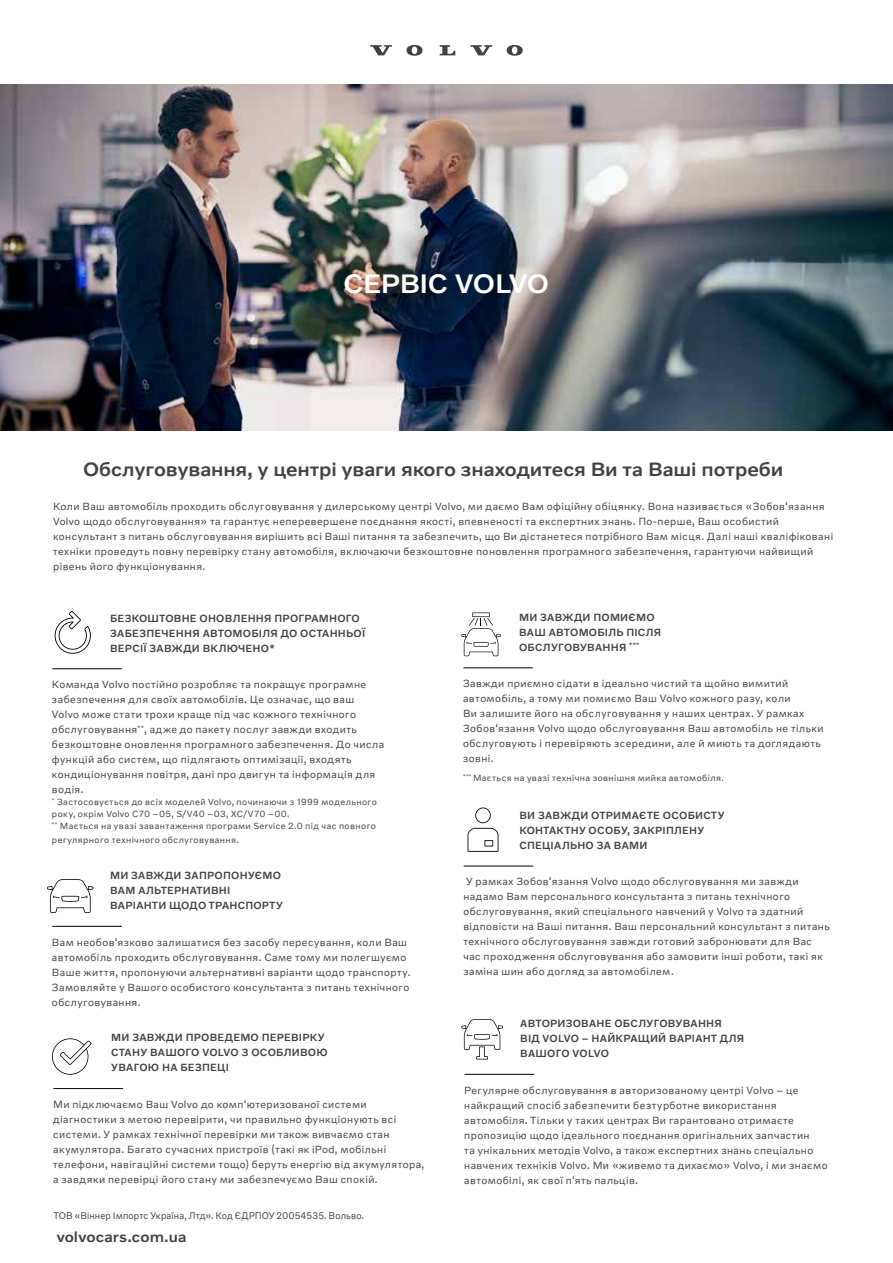
<style>
.page{position:relative;width:893px;height:1263px;background:#fff}
.page>*{position:absolute;margin:0;border:0;box-sizing:border-box;transform-origin:0 0}
.t1{font:500 27px "Volvo Novum";letter-spacing:-.015em;color:#fff;scale:1.05 1}
.t2{font:500 19.5px "Volvo Novum";letter-spacing:-.005em;color:#414042;scale:1.05 1}
.t3{font:500 15px "Volvo Novum";letter-spacing:.005em;color:#414042;scale:1.05 1}
.t4{font:10.5px/15px "Volvo Novum";letter-spacing:.045em;color:#414042}
.t5{font:500 10.5px/15px "Volvo Novum";letter-spacing:.025em;color:#414042}
.t6{font:9.75px "Volvo Novum";letter-spacing:.01em;color:#414042;scale:.95 1}
.t7{font:9px/12px "Volvo Novum";letter-spacing:.05em;color:#414042}
</style>
<div class="page">
<img style="left:0;top:84px;width:893px;height:347px">
<svg style="left:370px;top:45px;width:22px;height:10px"></svg>
<svg style="left:440px;top:45px;width:15px;height:10px"></svg>
<svg style="left:406px;top:45px;width:16px;height:11px"></svg>
<svg style="left:470px;top:45px;width:22px;height:10px"></svg>
<svg style="left:507px;top:45px;width:16px;height:11px"></svg>
<svg style="left:461px;top:612px;width:40px;height:44px"></svg>
<svg style="left:52px;top:1038px;width:40px;height:37px"></svg>
<svg style="left:468px;top:807px;width:30px;height:45px"></svg>
<svg style="left:461px;top:1019px;width:42px;height:40px"></svg>
<svg style="left:47px;top:879px;width:46px;height:34px"></svg>
<hr style="left:52px;top:668px;width:70px;height:1px;background:#000">
<hr style="left:463px;top:667px;width:70px;height:1px;background:#000">
<hr style="left:52px;top:926px;width:70px;height:1px;background:#000">
<hr style="left:464px;top:866px;width:69px;height:1px;background:#000">
<hr style="left:53px;top:1088px;width:70px;height:1px;background:#000">
<hr style="left:465px;top:1074px;width:69px;height:1px;background:#000">
<svg style="left:55px;top:611px;width:36px;height:43px"></svg>
<h1 class="t1" style="left:343px;top:267px;width:197px">СЕРВІС VOLVO</h1>
<h2 class="t2" style="left:83px;top:457px;width:668px">Обслуговування, у центрі уваги якого знаходитеся Ви та Ваші потреби</h2>
<p class="t4" style="left:53px;top:498px;width:781px">Коли Ваш автомобіль проходить обслуговування у дилерському центрі Volvo, ми даємо Вам офіційну обіцянку. Вона називається «Зобов‘язання Volvo щодо обслуговування» та гарантує неперевершене поєднання якості, впевненості та експертних знань. По-перше, Ваш особистий консультант з питань обслуговування вирішить всі Ваші питання та забезпечить, що Ви дістанетеся потрібного Вам місця. Далі наші кваліфіковані техніки проведуть повну перевірку стану автомобіля, включаючи безкоштовне поновлення програмного забезпечення, гарантуючи найвищий рівень його функціонування.</p>
<p class="t5" style="left:110px;top:610px;width:257px">БЕЗКОШТОВНЕ ОНОВЛЕННЯ ПРОГРАМНОГО<br>ЗАБЕЗПЕЧЕННЯ АВТОМОБІЛЯ ДО ОСТАННЬОЇ<br>ВЕРСІЇ ЗАВЖДИ ВКЛЮЧЕНО*</p>
<p class="t5" style="left:519px;top:609px;width:144px">МИ ЗАВЖДИ ПОМИЄМО<br>ВАШ АВТОМОБІЛЬ ПІСЛЯ<br>ОБСЛУГОВУВАННЯ <sup>***</sup></p>
<p class="t4" style="left:52px;top:677px;width:334px">Команда Volvo постійно розробляє та покращує програмне забезпечення для своїх автомобілів. Це означає, що ваш<br>Volvo може стати трохи краще під час кожного технічного обслуговування<sup>**</sup>, адже до пакету послуг завжди входить безкоштовне оновлення програмного забезпечення. До числа функцій або систем, що підлягають оптимізації, входять кондиціонування повітря, дані про двигун та інформація для водія.</p>
<p class="t7" style="left:52px;top:796px;width:326px"><sup>*</sup> Застосовується до всіх моделей Volvo, починаючи з 1999 модельного року, окрім Volvo C70 –05, S/V40 –03, XC/V70 –00.<br><sup>**</sup> Мається на увазі завантаження програми Service 2.0 під час повного</p>
<p class="t7" style="left:52px;top:833px;width:188px">регулярного технічного обслуговування.</p>
<p class="t5" style="left:110px;top:868px;width:174px">МИ ЗАВЖДИ ЗАПРОПОНУЄМО<br>ВАМ АЛЬТЕРНАТИВНІ<br>ВАРІАНТИ ЩОДО ТРАНСПОРТУ</p>
<p class="t4" style="left:52px;top:934px;width:360px">Вам необов‘язково залишатися без засобу пересування, коли Ваш автомобіль проходить обслуговування. Саме тому ми полегшуємо Ваше життя, пропонуючи альтернативні варіанти щодо транспорту.<br>Замовляйте у Вашого особистого консультанта з питань технічного обслуговування.</p>
<p class="t5" style="left:111px;top:1030px;width:218px">МИ ЗАВЖДИ ПРОВЕДЕМО ПЕРЕВІРКУ<br>СТАНУ ВАШОГО VOLVO З ОСОБЛИВОЮ<br>УВАГОЮ НА БЕЗПЕЦІ</p>
<p class="t4" style="left:53px;top:1096px;width:373px">Ми підключаємо Ваш Volvo до комп‘ютеризованої системи діагностики з метою перевірити, чи правильно функціонують всі системи. У рамках технічної перевірки ми також вивчаємо стан акумулятора. Багато сучасних пристроїв (такі як iPod, мобільні телефони, навігаційні системи тощо) беруть енергію від акумулятора, а завдяки перевірці його стану ми забезпечуємо Ваш спокій.</p>
<p class="t6" style="left:54px;top:1210px;width:328px">ТОВ «Віннер Імпортс Україна, Лтд». Код ЄДРПОУ 20054535. Вольво.</p>
<h3 class="t3" style="left:57px;top:1227px;width:125px">volvocars.com.ua</h3>
<p class="t4" style="left:463px;top:676px;width:362px">Завжди приємно сідати в ідеально чистий та щойно вимитий автомобіль, а тому ми помиємо Ваш Volvo кожного разу, коли<br>Ви залишите його на обслуговування у наших центрах. У рамках Зобов‘язання Volvo щодо обслуговування Ваш автомобіль не тільки обслуговують і перевіряють зсередини, але й миють та доглядають зовні.</p>
<p class="t7" style="left:463px;top:772px;width:262px"><sup>***</sup> Мається на увазі технічна зовнішня мийка автомобіля.</p>
<p class="t5" style="left:519px;top:807px;width:206px">ВИ ЗАВЖДИ ОТРИМАЄТЕ ОСОБИСТУ<br>КОНТАКТНУ ОСОБУ, ЗАКРІПЛЕНУ<br>СПЕЦІАЛЬНО ЗА ВАМИ</p>
<p class="t4" style="left:463px;top:874px;width:368px">У рамках Зобов‘язання Volvo щодо обслуговування ми завжди надамо Вам персонального консультанта з питань технічного обслуговування, який спеціального навчений у Volvo та здатний відповісти на Ваші питання. Ваш персональний консультант з питань технічного обслуговування завжди готовий забронювати для Вас час проходження обслуговування або замовити інші роботи, такі як заміна шин або догляд за автомобілем.</p>
<p class="t5" style="left:520px;top:1016px;width:225px">АВТОРИЗОВАНЕ ОБСЛУГОВУВАННЯ<br>ВІД VOLVO – НАЙКРАЩИЙ ВАРІАНТ ДЛЯ<br>ВАШОГО VOLVO</p>
<p class="t4" style="left:464px;top:1082px;width:365px">Регулярне обслуговування в авторизованому центрі Volvo – це найкращий спосіб забезпечити безтурботне використання автомобіля. Тільки у таких центрах Ви гарантовано отримаєте пропозицію щодо ідеального поєднання оригінальних запчастин<br>та унікальних методів Volvo, а також експертних знань спеціально навчених техніків Volvo. Ми «живемо та дихаємо» Volvo, і ми знаємо автомобілі, як свої п‘ять пальців.</p>
</div>
